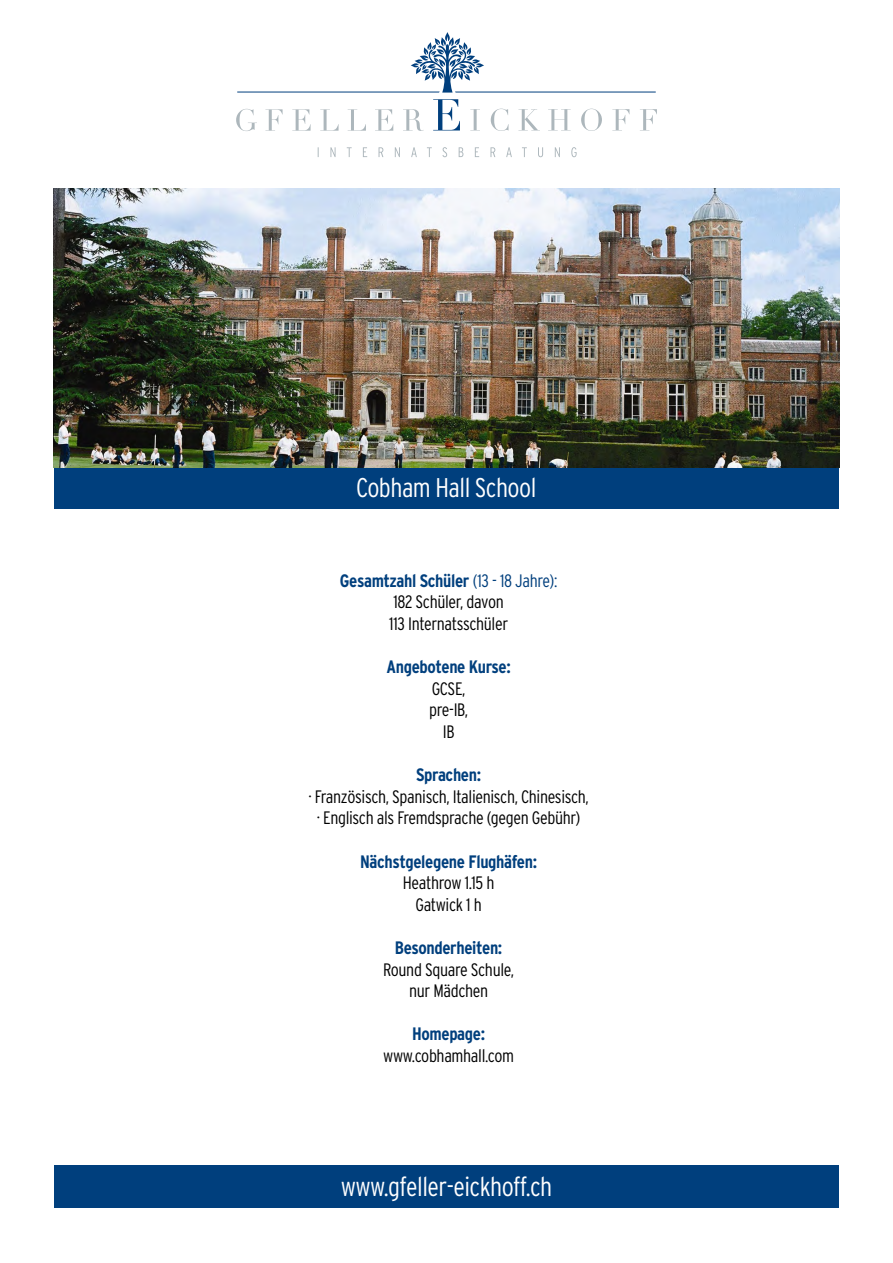
<style>
.page{position:relative;width:893px;height:1263px;background:#fff}
.page>*{position:absolute;margin:0;border:0;box-sizing:border-box;transform-origin:0 0}
.t1{font:300 condensed 27px "Interstate";letter-spacing:-.02em;color:#fff}
.t2{font:300 condensed 18px/21.6px "Interstate";letter-spacing:-.02em;color:#000;text-align:center}
.t3{font:700 condensed 18px "Interstate";letter-spacing:-.02em;color:#003f7d}
.s1{font-weight:700;color:#003f7d}
.s2{color:#003f7d}
</style>
<div class="page">
<div style="left:54px;top:466px;width:785px;height:43px;background:#003f7d"></div>
<img style="left:54px;top:189px;width:785px;height:278px">
<div style="left:54px;top:1166px;width:785px;height:42px;background:#003f7d"></div>
<svg style="left:470px;top:109px;width:187px;height:22px"></svg>
<svg style="left:236px;top:109px;width:188px;height:22px"></svg>
<svg style="left:433px;top:99px;width:27px;height:31px"></svg>
<svg style="left:318px;top:147px;width:259px;height:10px"></svg>
<hr style="left:237px;top:92px;width:419px;height:1px;background:#003f7d">
<svg style="left:411px;top:32px;width:73px;height:61px"></svg>
<h1 class="t1" style="left:356px;top:472px;width:182px">Cobham Hall School</h1>
<p class="t2" style="left:340px;top:569px;width:219px"><span class="s1">Gesamtzahl Schüler</span> <span class="s2">(13 - 18 Jahre):<br></span>182 Schüler, davon<br>113 Internatsschüler</p>
<p class="t3" style="left:386px;top:657px;width:126px">Angebotene Kurse:</p>
<p class="t2" style="left:429px;top:677px;width:41px">GCSE, pre-IB,<br>IB</p>
<p class="t3" style="left:416px;top:765px;width:67px">Sprachen:</p>
<p class="t2" style="left:308px;top:785px;width:282px">· Französisch, Spanisch, Italienisch, Chinesisch, · Englisch als Fremdsprache (gegen Gebühr)</p>
<p class="t3" style="left:360px;top:851px;width:178px">Nächstgelegene Flughäfen:</p>
<p class="t2" style="left:403px;top:872px;width:93px">Heathrow 1.15 h<br>Gatwick 1 h</p>
<p class="t3" style="left:395px;top:937px;width:109px">Besonderheiten:</p>
<p class="t2" style="left:383px;top:958px;width:133px">Round Square Schule, nur Mädchen</p>
<p class="t3" style="left:412px;top:1024px;width:75px">Homepage:</p>
<p class="t2" style="left:383px;top:1045px;width:132px">www.cobhamhall.com</p>
<h1 class="t1" style="left:341px;top:1171px;width:213px">www.gfeller-eickhoff.ch</h1>
</div>
